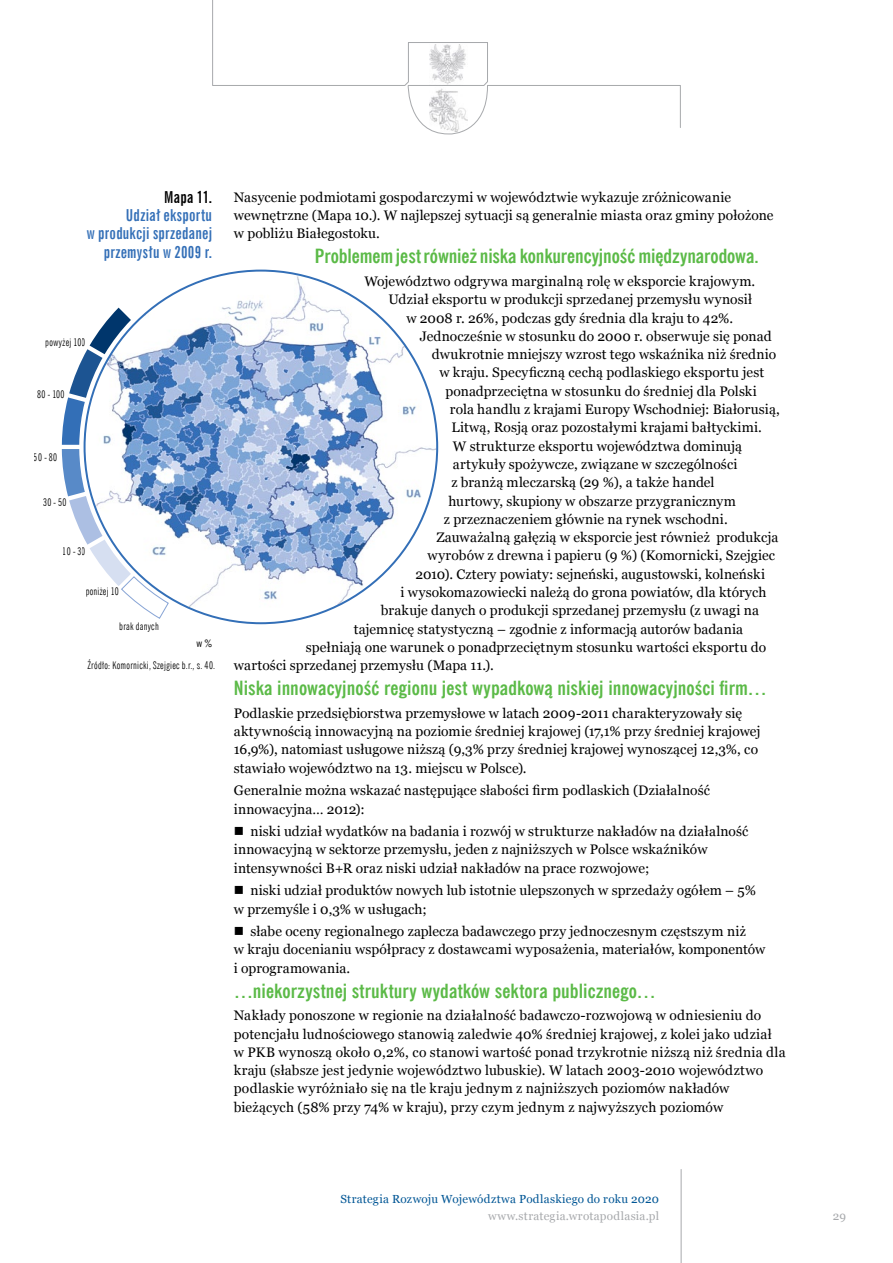
<style>
.page{position:relative;width:893px;height:1263px;background:#fff}
.page>*{position:absolute;margin:0;border:0;box-sizing:border-box;transform-origin:0 0}
.t1{font:700 19.5px "News Goth Cn EU";letter-spacing:.005em;color:#5bba47}
.t2{font:700 16.5px/18.3px "News Goth X Cn EU";letter-spacing:.015em;color:#336fb7;text-align:right}
.t3{font:700 16.5px "News Goth X Cn EU";letter-spacing:.01em;color:#000}
.t4{font:13.8px/18.3px "Georgia";letter-spacing:.01em;color:#000}
.t5{font:11.7px "Georgia";letter-spacing:.025em;color:#005695}
.t6{font:11.7px "Georgia";letter-spacing:.025em;color:#a7a9ac}
.t7{font:10.5px "News Goth X Cn EU";letter-spacing:.03em;color:#000}
.t8{font:10.5px "News Goth Cn EU";color:#000}
</style>
<div class="page">
<svg style="left:212px;top:0;width:469px;height:135px"></svg>
<hr style="left:681px;top:1169px;width:1px;height:94px;background:#a7a9ac">
<img style="left:429px;top:45px;width:38px;height:86px">
<svg style="left:62px;top:350px;width:25px;height:194px"></svg>
<img style="left:87px;top:273px;width:349px;height:349px">
<p class="t3" style="left:164px;top:187px;width:49px">Mapa 11.</p>
<p class="t2" style="left:87px;top:206px;width:127px">Udział eksportu<br>w produkcji sprzedanej przemysłu w 2009 r.</p>
<p class="t7" style="left:45px;top:336px;width:42px">powyżej 100</p>
<p class="t7" style="left:37px;top:388px;width:29px">80 - 100</p>
<p class="t7" style="left:34px;top:451px;width:25px">50 - 80</p>
<p class="t7" style="left:43px;top:495px;width:25px">30 - 50</p>
<p class="t7" style="left:63px;top:545px;width:24px">10 - 30</p>
<p class="t7" style="left:86px;top:585px;width:35px">poniżej 10</p>
<p class="t7" style="left:119px;top:620px;width:41px">brak danych</p>
<p class="t8" style="left:196px;top:637px;width:17px">w %</p>
<p class="t7" style="left:88px;top:659px;width:129px">Źródło: Komornicki, Szejgiec b.r., s. 40.</p>
<p class="t4" style="left:234px;top:188px;width:541px">Nasycenie podmiotami gospodarczymi w województwie wykazuje zróżnicowanie wewnętrzne (Mapa 10.). W najlepszej sytuacji są generalnie miasta oraz gminy położone w pobliżu Białegostoku.</p>
<h1 class="t1" style="left:315px;top:244px;width:445px">Problememjestrównież niska konkurencyjność międzynarodowa.</h1>
<p class="t4" style="left:364px;top:272px;width:392px">Województwo odgrywa marginalną rolę w eksporcie krajowym.</p>
<p class="t4" style="left:388px;top:291px;width:365px">Udział eksportu w produkcji sprzedanej przemysłu wynosił</p>
<p class="t4" style="left:406px;top:309px;width:328px">w 2008 r. 26%, podczas gdy średnia dla kraju to 42%.</p>
<p class="t4" style="left:420px;top:327px;width:353px">Jednocześnie w stosunku do 2000 r. obserwuje się ponad</p>
<p class="t4" style="left:432px;top:345px;width:346px">dwukrotnie mniejszy wzrost tego wskaźnika niż średnio</p>
<p class="t4" style="left:439px;top:364px;width:326px">w kraju. Specyficzną cechą podlaskiego eksportu jest</p>
<p class="t4" style="left:445px;top:382px;width:313px">ponadprzeciętna w stosunku do średniej dla Polski</p>
<p class="t4" style="left:450px;top:400px;width:332px">rola handlu z krajami Europy Wschodniej: Białorusią,</p>
<p class="t4" style="left:451px;top:419px;width:312px">Litwą, Rosją oraz pozostałymi krajami bałtyckimi.</p>
<p class="t4" style="left:453px;top:437px;width:291px">W strukturze eksportu województwa dominują</p>
<p class="t4" style="left:453px;top:455px;width:286px">artykuły spożywcze, związane w szczególności</p>
<p class="t4" style="left:451px;top:474px;width:265px">z branżą mleczarską (29 %), a także handel</p>
<p class="t4" style="left:448px;top:492px;width:289px">hurtowy, skupiony w obszarze przygranicznym</p>
<p class="t4" style="left:444px;top:510px;width:285px">z przeznaczeniem głównie na rynek wschodni.</p>
<p class="t4" style="left:436px;top:528px;width:344px">Zauważalną gałęzią w eksporcie jest również produkcja</p>
<p class="t4" style="left:427px;top:547px;width:349px">wyrobów z drewna i papieru (9 %) (Komornicki, Szejgiec</p>
<p class="t4" style="left:415px;top:565px;width:351px">2010). Cztery powiaty: sejneński, augustowski, kolneński</p>
<p class="t4" style="left:400px;top:583px;width:368px">i wysokomazowiecki należą do grona powiatów, dla których</p>
<p class="t4" style="left:381px;top:602px;width:380px">brakuje danych o produkcji sprzedanej przemysłu (z uwagi na</p>
<p class="t4" style="left:354px;top:620px;width:391px">tajemnicę statystyczną – zgodnie z informacją autorów badania</p>
<p class="t4" style="left:306px;top:638px;width:462px">spełniają one warunek o ponadprzeciętnym stosunku wartości eksportu do</p>
<p class="t4" style="left:234px;top:657px;width:262px">wartości sprzedanej przemysłu (Mapa 11.).</p>
<h1 class="t1" style="left:234px;top:676px;width:535px">Niska innowacyjność regionu jest wypadkową niskiej innowacyjności firm…</h1>
<p class="t4" style="left:234px;top:704px;width:528px">Podlaskie przedsiębiorstwa przemysłowe w latach 2009-2011 charakteryzowały się aktywnością innowacyjną na poziomie średniej krajowej (17,1% przy średniej krajowej 16,9%), natomiast usługowe niższą (9,3% przy średniej krajowej wynoszącej 12,3%, co stawiało województwo na 13. miejscu w Polsce).</p>
<p class="t4" style="left:234px;top:782px;width:478px">Generalnie można wskazać następujące słabości firm podlaskich (Działalność innowacyjna… 2012):</p>
<p class="t4" style="left:234px;top:822px;width:516px">■ niski udział wydatków na badania i rozwój w strukturze nakładów na działalność innowacyjną w sektorze przemysłu, jeden z najniższych w Polsce wskaźników intensywności B+R oraz niski udział nakładów na prace rozwojowe;</p>
<p class="t4" style="left:234px;top:882px;width:524px">■ niski udział produktów nowych lub istotnie ulepszonych w sprzedaży ogółem – 5% w przemyśle i 0,3% w usługach;</p>
<p class="t4" style="left:234px;top:922px;width:533px">■ słabe oceny regionalnego zaplecza badawczego przy jednoczesnym częstszym niż<br>w kraju docenianiu współpracy z dostawcami wyposażenia, materiałów, komponentów i oprogramowania.</p>
<h1 class="t1" style="left:234px;top:979px;width:423px">…niekorzystnej struktury wydatków sektora publicznego…</h1>
<p class="t4" style="left:234px;top:1006px;width:553px">Nakłady ponoszone w regionie na działalność badawczo-rozwojową w odniesieniu do potencjału ludnościowego stanowią zaledwie 40% średniej krajowej, z kolei jako udział<br>w PKB wynoszą około 0,2%, co stanowi wartość ponad trzykrotnie niższą niż średnia dla kraju (słabsze jest jedynie województwo lubuskie). W latach 2003-2010 województwo podlaskie wyróżniało się na tle kraju jednym z najniższych poziomów nakładów bieżących (58% przy 74% w kraju), przy czym jednym z najwyższych poziomów</p>
<p class="t5" style="left:340px;top:1192px;width:320px">Strategia Rozwoju Województwa Podlaskiego do roku 2020</p>
<p class="t6" style="left:488px;top:1209px;width:173px">www.strategia.wrotapodlasia.pl</p>
<p class="t6" style="left:833px;top:1209px;width:15px">29</p>
</div>
